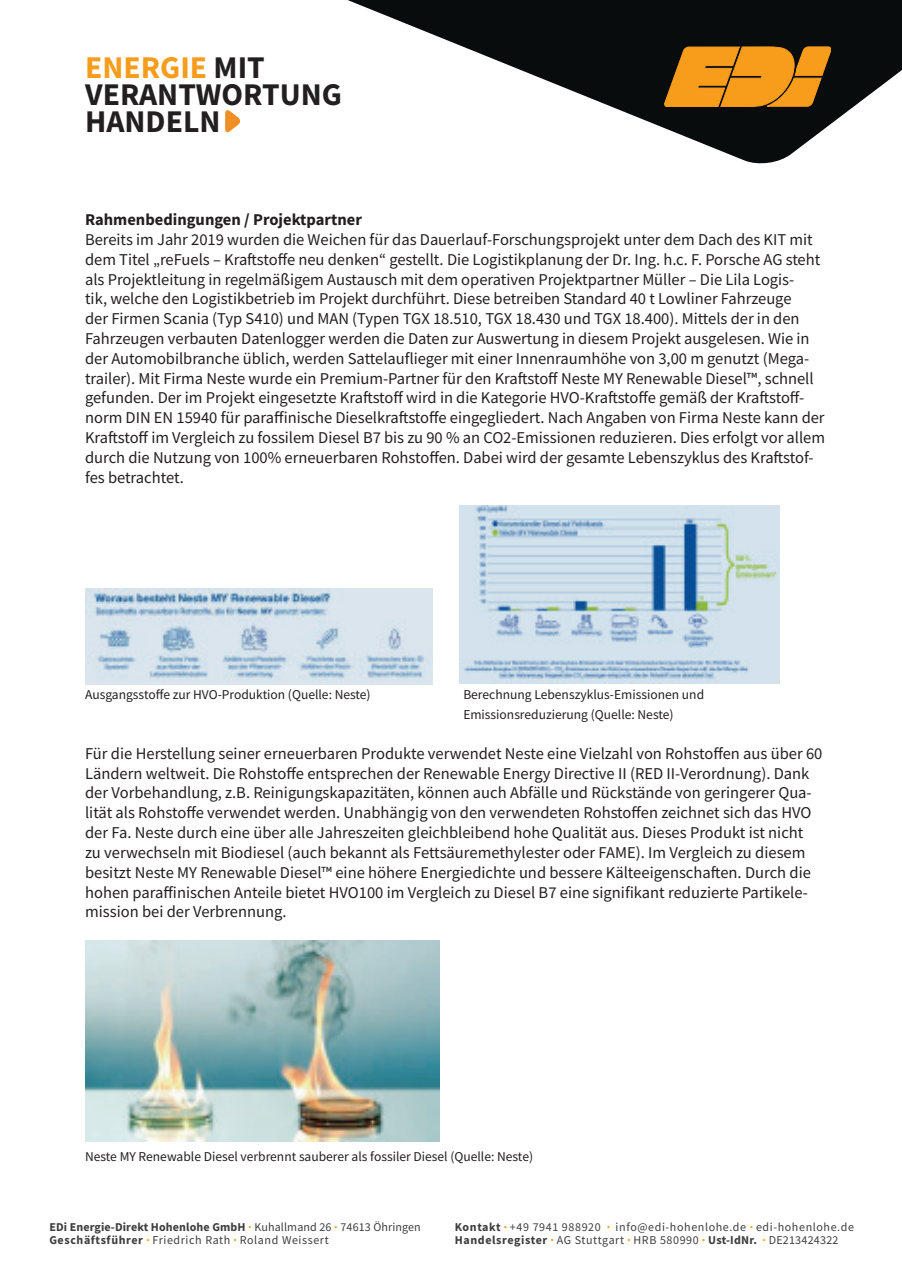
<style>
.page{position:relative;width:902px;height:1272px;background:#fff}
.page>*{position:absolute;margin:0;border:0;box-sizing:border-box;transform-origin:0 0}
.t1{font:700 31.65px/27.2px "Source Sans Pro";color:#231f20}
.t2{font:16.5px/19.8px "Source Sans Pro";color:#231f20}
.t3{font:700 16.5px "Source Sans Pro";color:#231f20}
.t4{font:13.5px/19.8px "Source Sans Pro";color:#231f20}
.t5{font:12px/13.5px "Source Sans Pro";letter-spacing:.05em;color:#3e3e3f}
.s1{color:#f89c1c}
.s2{font-weight:700}
</style>
<div class="page">
<svg style="left:348px;top:0;width:553px;height:164px;fill:#080c0c"></svg>
<svg style="left:664px;top:47px;width:166px;height:60px;background:#cf8319"></svg>
<img style="left:85px;top:589px;width:347px;height:95px">
<img style="left:459px;top:505px;width:320px;height:178px">
<img style="left:85px;top:940px;width:354px;height:201px">
<svg style="left:225px;top:110px;width:15px;height:23px"></svg>
<h1 class="t1" style="left:85px;top:53px;width:258px"><span class="s1">ENERGIE</span> MIT<br>VERANTWORTUNG<br>HANDELN</h1>
<p class="t3" style="left:85px;top:208px;width:278px">Rahmenbedingungen / Projektpartner</p>
<p class="t2" style="left:85px;top:229px;width:741px">Bereits im Jahr 2019 wurden die Weichen für das Dauerlauf-Forschungsprojekt unter dem Dach des KIT mit dem Titel „reFuels – Kraftstoffe neu denken“ gestellt. Die Logistikplanung der Dr. Ing. h.c. F. Porsche AG steht als Projektleitung in regelmäßigem Austausch mit dem operativen Projektpartner Müller – Die Lila Logis-<br>tik, welche den Logistikbetrieb im Projekt durchführt. Diese betreiben Standard 40 t Lowliner Fahrzeuge<br>der Firmen Scania (Typ S410) und MAN (Typen TGX 18.510, TGX 18.430 und TGX 18.400). Mittels der in den Fahrzeugen verbauten Datenlogger werden die Daten zur Auswertung in diesem Projekt ausgelesen. Wie in der Automobilbranche üblich, werden Sattelauflieger mit einer Innenraumhöhe von 3,00 m genutzt (Mega&shy;trailer). Mit Firma Neste wurde ein Premium-Partner für den Kraftstoff Neste MY Renewable Diesel™, schnell gefunden. Der im Projekt eingesetzte Kraftstoff wird in die Kategorie HVO-Kraftstoffe gemäß der Kraftstoff&shy;norm DIN EN 15940 für paraffinische Dieselkraftstoffe eingegliedert. Nach Angaben von Firma Neste kann der Kraftstoff im Vergleich zu fossilem Diesel B7 bis zu 90 % an CO2-Emissionen reduzieren. Dies erfolgt vor allem durch die Nutzung von 100% erneuerbaren Rohstoffen. Dabei wird der gesamte Lebenszyklus des Kraftstof&shy;fes betrachtet.</p>
<p class="t4" style="left:85px;top:685px;width:287px">Ausgangsstoffe zur HVO-Produktion (Quelle: Neste)</p>
<p class="t4" style="left:463px;top:685px;width:242px">Berechnung Lebenszyklus-Emissionen und<br>Emissionsreduzierung (Quelle: Neste)</p>
<p class="t2" style="left:85px;top:743px;width:738px">Für die Herstellung seiner erneuerbaren Produkte verwendet Neste eine Vielzahl von Rohstoffen aus über 60<br>Ländern weltweit. Die Rohstoffe entsprechen der Renewable Energy Directive II (RED II-Verordnung). Dank der Vorbehandlung, z.B. Reinigungskapazitäten, können auch Abfälle und Rückstände von geringerer Qua&shy;lität als Rohstoffe verwendet werden. Unabhängig von den verwendeten Rohstoffen zeichnet sich das HVO der Fa. Neste durch eine über alle Jahreszeiten gleichbleibend hohe Qualität aus. Dieses Produkt ist nicht zu verwechseln mit Biodiesel (auch bekannt als Fettsäuremethylester oder FAME). Im Vergleich zu diesem besitzt Neste MY Renewable Diesel™ eine höhere Energiedichte und bessere Kälteeigenschaften. Durch die hohen paraffinischen Anteile bietet HVO100 im Vergleich zu Diesel B7 eine signifikant reduzierte Partikele&shy;mission bei der Verbrennung.</p>
<p class="t4" style="left:85px;top:1146px;width:449px">Neste MY Renewable Diesel verbrennt sauberer als fossiler Diesel (Quelle: Neste)</p>
<p class="t5" style="left:49px;top:1219px;width:373px"><span class="s2">EDi Energie-Direkt Hohenlohe GmbH</span> <sup>.</sup> Kuhallmand 26 <sup>.</sup> 74613 Öhringen<br><span class="s2">Geschäftsführer</span> <sup>.</sup> Friedrich Rath <sup>.</sup> Roland Weissert</p>
<p class="t5" style="left:455px;top:1219px;width:400px"><span class="s2">Kontakt</span> <sup>.</sup> +49 7941 988920 <sup>.</sup> info@edi-hohenlohe.de <sup>.</sup> edi-hohenlohe.de<br><span class="s2">Handelsregister</span> <sup>.</sup> AG Stuttgart <sup>.</sup> HRB 580990 <sup>.</sup> <span class="s2">Ust-IdNr.</span> <sup>.</sup> DE213424322</p>
</div>
